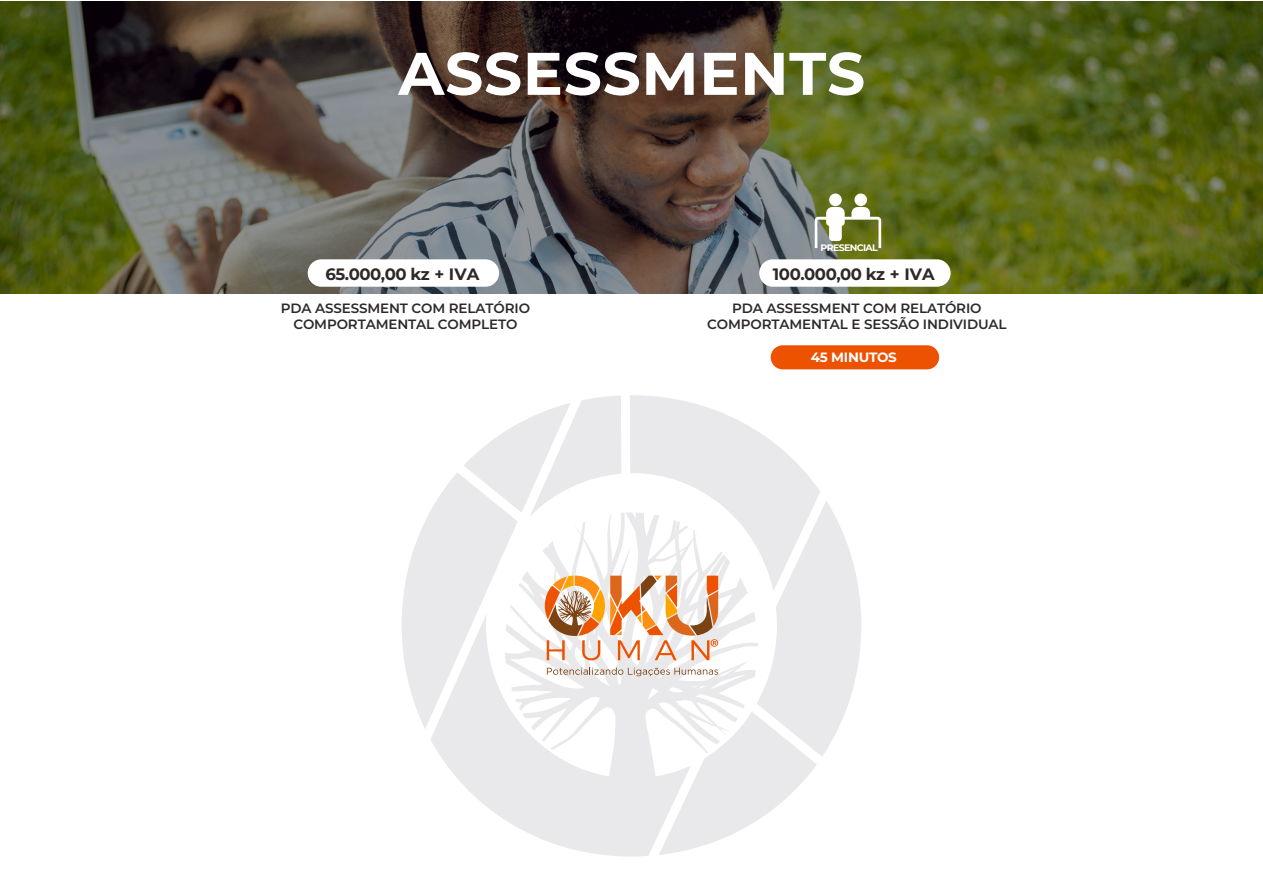
<style>
.page{position:relative;width:1263px;height:893px;background:#fff}
.page>*{position:absolute;margin:0;border:0;box-sizing:border-box;transform-origin:0 0}
.t1{font:700 60px "Montserrat";letter-spacing:.01em;color:#fff}
.t2{font:700 16.5px "Montserrat";letter-spacing:-.03em;color:#2e2926}
.t3{font:600 13.5px/16.2px "Montserrat";letter-spacing:-.01em;color:#2e2926;text-align:center}
.t4{font:700 13.5px "Montserrat";letter-spacing:-.02em;color:#fff}
.t5{font:700 9.45px "Montserrat";letter-spacing:-.07em;color:#fff}
</style>
<div class="page">
<svg style="left:402px;top:395px;width:459px;height:460px"></svg>
<img style="left:0;top:1px;width:1263px;height:292px">
<div style="left:308px;top:259px;width:191px;height:28px;background:#fff;border-radius:14px"></div>
<div style="left:759px;top:259px;width:191px;height:28px;background:#fff;border-radius:14px"></div>
<div style="left:771px;top:345px;width:168px;height:24px;background:#ed5200;border-radius:12px"></div>
<div style="left:854px;top:194px;width:13px;height:12px;background:#fff;border-radius:50%"></div>
<div style="left:829px;top:194px;width:13px;height:12px;background:#fff;border-radius:50%"></div>
<svg style="left:815px;top:207px;width:66px;height:41px"></svg>
<h1 class="t1" style="left:398px;top:30px;width:468px">ASSESSMENTS</h1>
<p class="t2" style="left:325px;top:263px;width:155px">65.000,00 kz + IVA</p>
<p class="t3" style="left:281px;top:300px;width:251px">PDA ASSESSMENT COM RELATÓRIO<br>COMPORTAMENTAL COMPLETO</p>
<p class="t5" style="left:821px;top:241px;width:59px">PRESENCIAL</p>
<p class="t2" style="left:773px;top:263px;width:163px">100.000,00 kz + IVA</p>
<p class="t3" style="left:707px;top:300px;width:301px">PDA ASSESSMENT COM RELATÓRIO<br>COMPORTAMENTAL E SESSÃO INDIVIDUAL</p>
<p class="t4" style="left:811px;top:347px;width:87px">45 MINUTOS</p>
</div>
